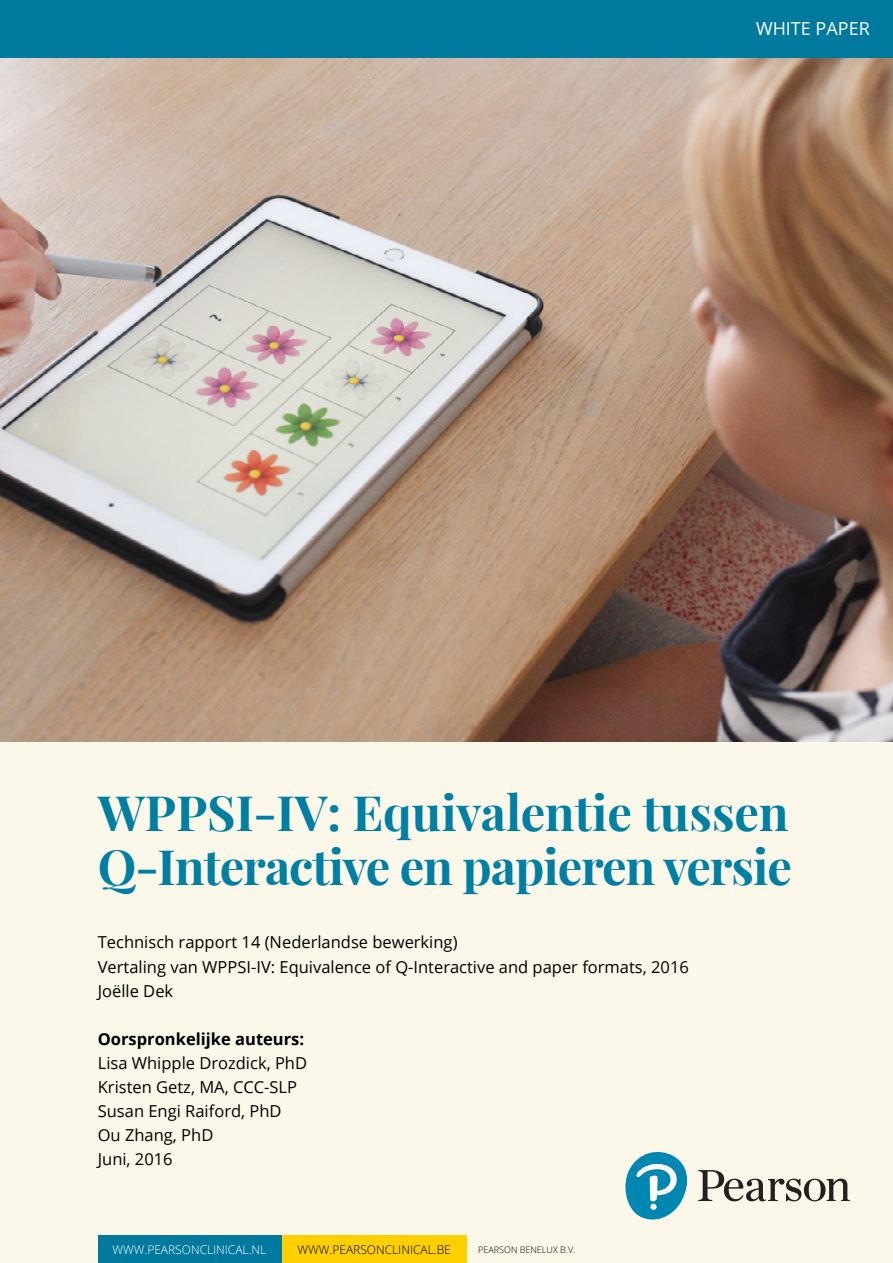
<style>
.page{position:relative;width:893px;height:1263px;background:#fff}
.page>*{position:absolute;margin:0;border:0;box-sizing:border-box;transform-origin:0 0}
.t1{font:700 48.75px/54px "Playfair Display";letter-spacing:-.02em;color:#007fa3}
.t2{font:18px "Open Sans";color:#fff}
.t3{font:16.5px/24px "Open Sans";color:#000}
.t4{font:700 16.5px "Open Sans";color:#000}
.t5{font:300 12px "Open Sans";color:#fff}
.t6{font:300 12px "Open Sans";color:#000}
.t7{font:300 9px "Open Sans";color:#000}
</style>
<div class="page">
<img style="left:0;top:58px;width:893px;height:684px">
<div style="left:0;top:742px;width:893px;height:521px;background:#fbf8ea"></div>
<div style="left:0;top:0;width:893px;height:58px;background:#00799f"></div>
<div style="left:98px;top:1235px;width:184px;height:28px;background:#00799f"></div>
<div style="left:282px;top:1235px;width:185px;height:28px;background:#ffcf00"></div>
<svg style="left:625px;top:1151px;width:63px;height:69px"></svg>
<svg style="left:698px;top:1170px;width:152px;height:31px"></svg>
<p class="t2" style="left:756px;top:16px;width:115px">WHITE PAPER</p>
<h1 class="t1" style="left:98px;top:781px;width:696px">WPPSI-IV: Equivalentie tussen<br>Q-Interactive en papieren versie</h1>
<p class="t3" style="left:98px;top:930px;width:593px">Technisch rapport 14 (Nederlandse bewerking)<br>Vertaling van WPPSI-IV: Equivalence of Q-Interactive and paper formats, 2016<br>Joëlle Dek</p>
<p class="t4" style="left:98px;top:1027px;width:208px">Oorspronkelijke auteurs:</p>
<p class="t3" style="left:98px;top:1050px;width:211px">Lisa Whipple Drozdick, PhD<br>Kristen Getz, MA, CCC-SLP<br>Susan Engi Raiford, PhD<br>Ou Zhang, PhD<br>Juni, 2016</p>
<p class="t5" style="left:112px;top:1241px;width:156px">WWW.PEARSONCLINICAL.NL</p>
<p class="t6" style="left:297px;top:1241px;width:155px">WWW.PEARSONCLINICAL.BE</p>
<p class="t7" style="left:478px;top:1244px;width:99px">PEARSON BENELUX B.V.</p>
</div>
